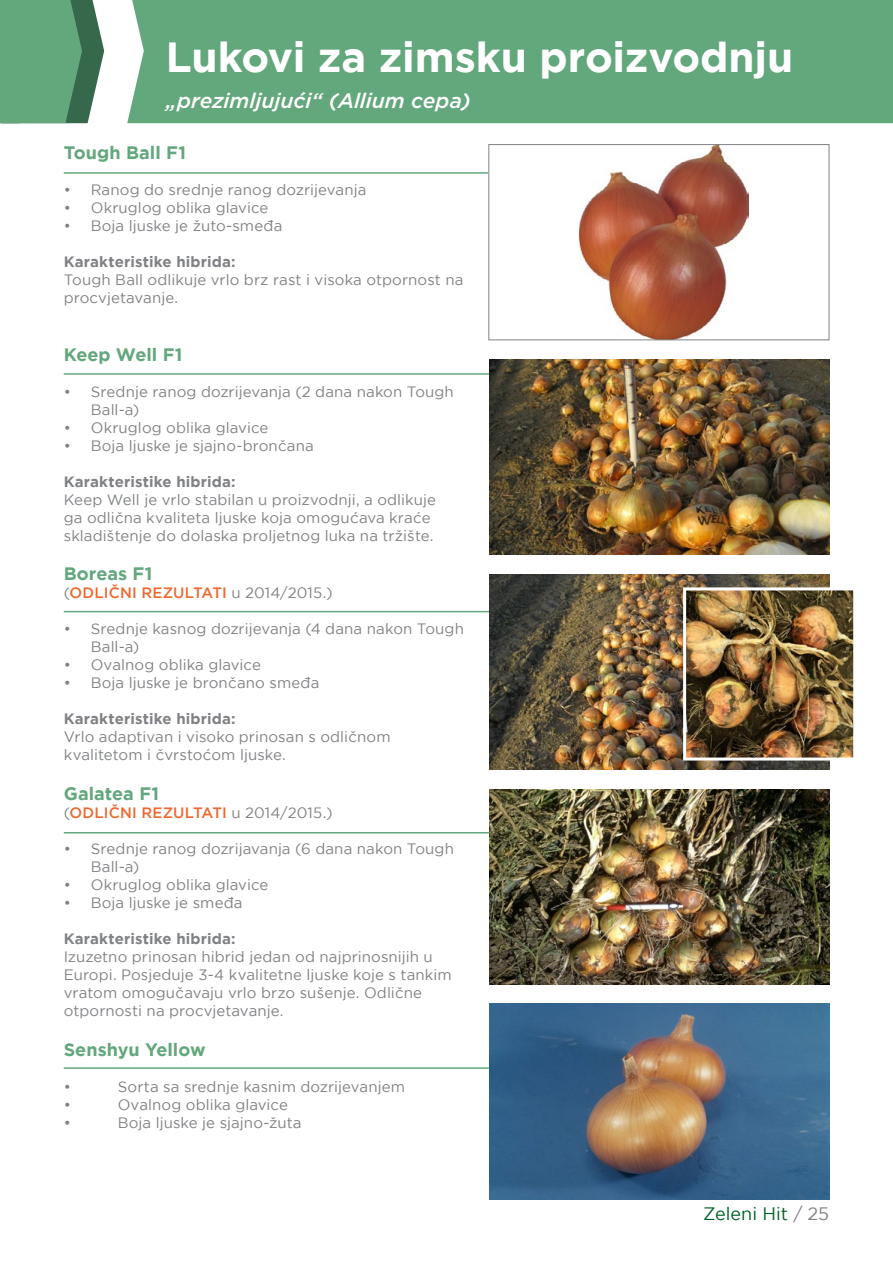
<style>
.page{position:relative;width:893px;height:1263px;background:#fff}
.page>*{position:absolute;margin:0;border:0;box-sizing:border-box;transform-origin:0 0}
.t1{font:700 42px "Gotham";letter-spacing:-.005em;color:#fff}
.t2{font:italic 500 21px "Gotham";color:#fff}
.t3{font:700 18px "Gotham";color:#63a77d}
.t4{font:18px "Gotham";color:#006225}
.t5{font:15px/18px "Gotham";letter-spacing:.005em;color:#808285}
.t6{font:700 15px "Gotham";letter-spacing:.01em;color:#808285}
.t7{font:500 15px "Gotham";letter-spacing:.01em;color:#ec6930}
.s1{font-weight:400;color:#808285}
.s2{color:#808285}
</style>
<div class="page">
<div style="left:104px;top:0;width:789px;height:123px;background:#63a77d"></div>
<svg style="left:0;top:0;width:104px;height:123px;background:#649f7b"></svg>
<hr style="left:64px;top:172px;width:443px;height:2px;background:#63a77d">
<hr style="left:64px;top:373px;width:443px;height:2px;background:#63a77d">
<hr style="left:64px;top:611px;width:443px;height:1px;background:#63a77d">
<hr style="left:64px;top:832px;width:443px;height:1px;background:#63a77d">
<hr style="left:64px;top:1067px;width:443px;height:2px;background:#63a77d">
<div style="left:489px;top:145px;width:340px;height:195px;background:#fff"></div>
<img style="left:580px;top:146px;width:168px;height:192px">
<div style="left:489px;top:144px;width:340px;height:196px;border:1px solid #808285"></div>
<img style="left:489px;top:359px;width:340px;height:196px">
<img style="left:489px;top:574px;width:340px;height:195px">
<img style="left:489px;top:789px;width:340px;height:195px">
<img style="left:489px;top:1004px;width:340px;height:195px">
<img style="left:682px;top:586px;width:172px;height:176px">
<h1 class="t1" style="left:166px;top:29px;width:629px">Lukovi za zimsku proizvodnju</h1>
<h2 class="t2" style="left:166px;top:87px;width:306px">„prezimljujući“ (Allium cepa)</h2>
<p class="t3" style="left:64px;top:141px;width:124px">Tough Ball F1</p>
<p class="t5" style="left:64px;top:180px;width:304px">• Ranog do srednje ranog dozrijevanja</p>
<p class="t5" style="left:64px;top:198px;width:206px">• Okruglog oblika glavice</p>
<p class="t5" style="left:64px;top:216px;width:220px">• Boja ljuske je žuto-smeđa</p>
<p class="t6" style="left:64px;top:252px;width:173px">Karakteristike hibrida:</p>
<p class="t5" style="left:64px;top:270px;width:401px">Tough Ball odlikuje vrlo brz rast i visoka otpornost na procvjetavanje.</p>
<p class="t3" style="left:64px;top:342px;width:120px">Keep Well F1</p>
<p class="t5" style="left:91px;top:382px;width:365px;text-indent:-27px">• Srednje ranog dozrijevanja (2 dana nakon Tough<br>Ball-a)</p>
<p class="t5" style="left:64px;top:418px;width:206px">• Okruglog oblika glavice</p>
<p class="t5" style="left:64px;top:436px;width:252px">• Boja ljuske je sjajno-brončana</p>
<p class="t6" style="left:64px;top:471px;width:173px">Karakteristike hibrida:</p>
<p class="t5" style="left:64px;top:490px;width:374px">Keep Well je vrlo stabilan u proizvodnji, a odlikuje ga odlična kvaliteta ljuske koja omogućava kraće skladištenje do dolaska proljetnog luka na tržište.</p>
<p class="t3" style="left:64px;top:562px;width:90px">Boreas F1</p>
<p class="t7" style="left:64px;top:583px;width:270px"><span class="s1">(</span>ODLIČNI REZULTATI <span class="s1">u 2014/2015.)</span></p>
<p class="t5" style="left:91px;top:620px;width:375px;text-indent:-27px">• Srednje kasnog dozrijevanja (4 dana nakon Tough<br>Ball-a)</p>
<p class="t5" style="left:64px;top:656px;width:199px">• Ovalnog oblika glavice</p>
<p class="t5" style="left:64px;top:674px;width:257px">• Boja ljuske je brončano smeđa</p>
<p class="t6" style="left:64px;top:709px;width:173px">Karakteristike hibrida:</p>
<p class="t5" style="left:64px;top:728px;width:328px">Vrlo adaptivan i visoko prinosan s odličnom kvalitetom i čvrstoćom ljuske.</p>
<p class="t3" style="left:64px;top:781px;width:97px">Galatea F1</p>
<p class="t7" style="left:64px;top:803px;width:270px"><span class="s1">(</span>ODLIČNI REZULTATI <span class="s1">u 2014/2015.)</span></p>
<p class="t5" style="left:91px;top:839px;width:365px;text-indent:-27px">• Srednje ranog dozrijavanja (6 dana nakon Tough<br>Ball-a)</p>
<p class="t5" style="left:64px;top:875px;width:206px">• Okruglog oblika glavice</p>
<p class="t5" style="left:64px;top:893px;width:180px">• Boja ljuske je smeđa</p>
<p class="t6" style="left:64px;top:929px;width:173px">Karakteristike hibrida:</p>
<p class="t5" style="left:64px;top:947px;width:389px">Izuzetno prinosan hibrid jedan od najprinosnijih u Europi. Posjeduje 3-4 kvalitetne ljuske koje s tankim vratom omogučavaju vrlo brzo sušenje. Odlične otpornosti na procvjetavanje.</p>
<p class="t3" style="left:64px;top:1037px;width:143px">Senshyu Yellow</p>
<p class="t5" style="left:64px;top:1077px;width:9px">•</p>
<p class="t5" style="left:118px;top:1077px;width:289px">Sorta sa srednje kasnim dozrijevanjem</p>
<p class="t5" style="left:64px;top:1095px;width:9px">•</p>
<p class="t5" style="left:118px;top:1095px;width:172px">Ovalnog oblika glavice</p>
<p class="t5" style="left:64px;top:1113px;width:9px">•</p>
<p class="t5" style="left:118px;top:1113px;width:185px">Boja ljuske je sjajno-žuta</p>
<p class="t4" style="left:703px;top:1202px;width:127px">Zeleni Hit <span class="s2">/ 25</span></p>
</div>
